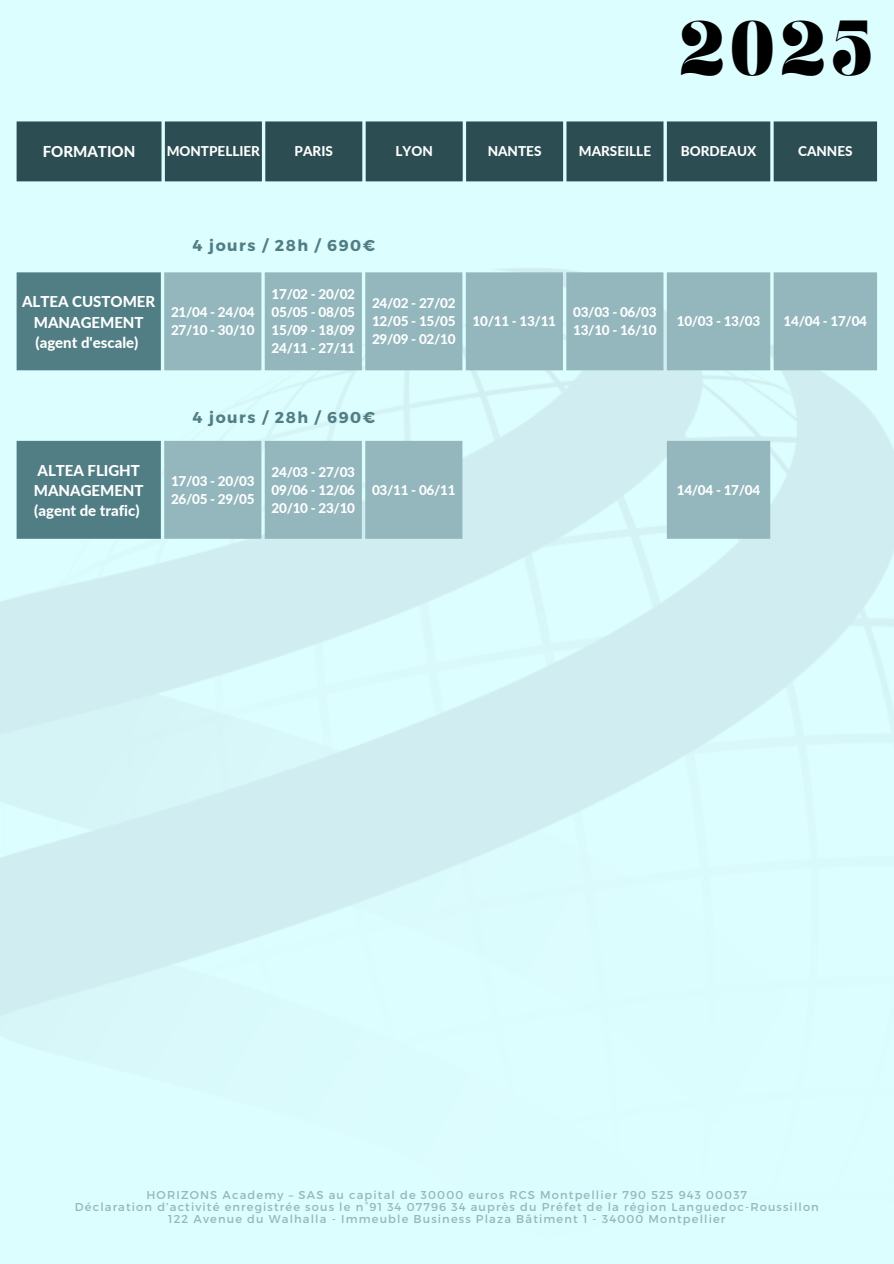
<style>
.page{position:relative;width:894px;height:1264px;background:#fff}
.page>*{position:absolute;margin:0;border:0;box-sizing:border-box;transform-origin:0 0}
.t1{font:700 47.1px "TANASHFORD";color:#000}
.t2{font:700 15.75px "Montserrat";letter-spacing:.1em;color:#517d84}
.t3{font:800 15px/20.2px "Lato";color:#fff;text-align:center}
.t4{font:800 13.5px "Lato";letter-spacing:-.02em;color:#fff}
.t5{font:800 13.5px "Lato";color:#fff}
.t6{font:11.4px "Montserrat";letter-spacing:.1em;color:#94b7bd}
</style>
<div class="page">
<div style="left:0;top:0;width:893px;height:1263px;background:linear-gradient(to right,#d7f7f9,#dbfcfd)"></div>
<div style="left:17px;top:121px;width:859px;height:60px;background:#2c4d52"></div>
<svg style="left:17px;top:272px;width:144px;height:267px;background:#769fa4"></svg>
<svg style="left:164px;top:272px;width:712px;height:267px;background:#b0d2d6"></svg>
<p class="t1" style="left:678px;top:19px;width:196px">2025</p>
<h1 class="t3" style="left:43px;top:141px;width:94px">FORMATION</h1>
<p class="t5" style="left:167px;top:143px;width:95px">MONTPELLIER</p>
<p class="t4" style="left:294px;top:143px;width:40px">PARIS</p>
<p class="t4" style="left:395px;top:143px;width:39px">LYON</p>
<p class="t4" style="left:487px;top:143px;width:55px">NANTES</p>
<p class="t5" style="left:578px;top:143px;width:74px">MARSEILLE</p>
<p class="t5" style="left:680px;top:143px;width:77px">BORDEAUX</p>
<p class="t4" style="left:797px;top:143px;width:56px">CANNES</p>
<p class="t3" style="left:22px;top:291px;width:135px">ALTEA CUSTOMER<br>MANAGEMENT</p>
<p class="t3" style="left:35px;top:332px;width:104px">(agent d'escale)</p>
<p class="t2" style="left:192px;top:235px;width:184px">4 jours / 28h / 690€</p>
<p class="t4" style="left:171px;top:304px;width:85px">21/04 - 24/04</p>
<p class="t4" style="left:171px;top:322px;width:85px">27/10 - 30/10</p>
<p class="t4" style="left:271px;top:286px;width:85px">17/02 - 20/02</p>
<p class="t4" style="left:271px;top:304px;width:85px">05/05 - 08/05</p>
<p class="t4" style="left:271px;top:322px;width:85px">15/09 - 18/09</p>
<p class="t4" style="left:271px;top:340px;width:85px">24/11 - 27/11</p>
<p class="t4" style="left:372px;top:295px;width:85px">24/02 - 27/02</p>
<p class="t4" style="left:372px;top:313px;width:85px">12/05 - 15/05</p>
<p class="t4" style="left:372px;top:331px;width:85px">29/09 - 02/10</p>
<p class="t4" style="left:472px;top:313px;width:85px">10/11 - 13/11</p>
<p class="t4" style="left:573px;top:304px;width:85px">03/03 - 06/03</p>
<p class="t4" style="left:573px;top:322px;width:85px">13/10 - 16/10</p>
<p class="t4" style="left:676px;top:313px;width:85px">10/03 - 13/03</p>
<p class="t4" style="left:783px;top:313px;width:85px">14/04 - 17/04</p>
<p class="t3" style="left:34px;top:460px;width:111px;text-align:left">ALTEA FLIGHT<br>MANAGEMENT</p>
<p class="t3" style="left:34px;top:500px;width:107px">(agent de trafic)</p>
<p class="t2" style="left:192px;top:407px;width:184px">4 jours / 28h / 690€</p>
<p class="t4" style="left:171px;top:472px;width:85px">17/03 - 20/03</p>
<p class="t4" style="left:171px;top:490px;width:85px">26/05 - 29/05</p>
<p class="t4" style="left:271px;top:463px;width:85px">24/03 - 27/03</p>
<p class="t4" style="left:271px;top:481px;width:85px">09/06 - 12/06</p>
<p class="t4" style="left:271px;top:499px;width:85px">20/10 - 23/10</p>
<p class="t4" style="left:372px;top:481px;width:85px">03/11 - 06/11</p>
<p class="t4" style="left:676px;top:481px;width:85px">14/04 - 17/04</p>
<p class="t6" style="left:146px;top:1187px;width:602px">HORIZONS Academy – SAS au capital de 30000 euros RCS Montpellier 790 525 943 00037</p>
<h2 class="t6" style="left:75px;top:1199px;width:745px">Déclaration d’activité enregistrée sous le n°91 34 07796 34 auprès du Préfet de la région Languedoc-Roussillon</h2>
<h2 class="t6" style="left:168px;top:1211px;width:558px">122 Avenue du Walhalla - Immeuble Business Plaza Bâtiment 1 - 34000 Montpellier</h2>
</div>
